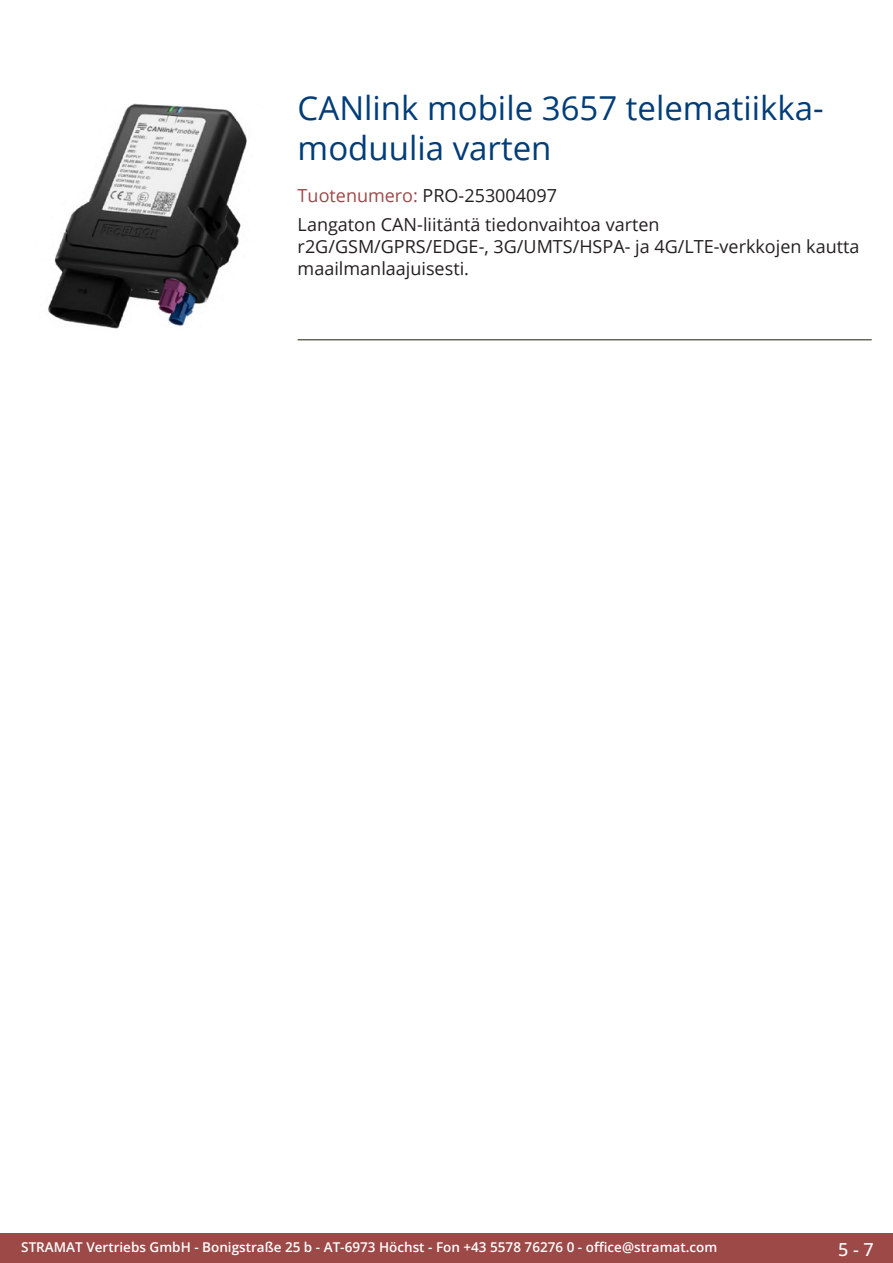
<style>
.page{position:relative;width:893px;height:1263px;background:#fff}
.page>*{position:absolute;margin:0;border:0;box-sizing:border-box;transform-origin:0 0}
.Produkttitel{font:33px/39.6px "Open Sans";color:#003d78}
.Beschreibung_Text{font:18px/21.6px "Open Sans";color:#231f20}
.TechDaten_Überschrif{font:18px "Open Sans";color:#231f20}
.t1{font:500 18px "Open Sans";color:#fff}
.t2{font:600 13.5px "Open Sans";color:#fff}
.s1{color:#9c4948}
</style>
<div class="page">
<div style="left:0;top:1233px;width:893px;height:30px;background:#9c4948"></div>
<hr style="left:298px;top:340px;width:574px;height:1px;background:#201d08">
<img style="left:48px;top:103px;width:199px;height:226px">
<p class="Produkttitel" style="left:298px;top:88px;width:525px">CANlink mobile 3657 telematiikka&shy;moduulia varten</p>
<p class="TechDaten_Überschrif" style="left:298px;top:183px;width:261px"><span class="s1">Tuotenumero:</span> PRO-253004097</p>
<p class="Beschreibung_Text" style="left:298px;top:214px;width:563px">Langaton CAN-liitäntä tiedonvaihtoa varten<br>r2G/GSM/GPRS/EDGE-, 3G/UMTS/HSPA- ja 4G/LTE-verkkojen kautta maailmanlaajuisesti.</p>
<p class="t2" style="left:21px;top:1238px;width:698px">STRAMAT Vertriebs GmbH - Bonigstraße 25 b - AT-6973 Höchst - Fon +43 5578 76276 0 - office@stramat.com</p>
<p class="t1" style="left:838px;top:1237px;width:37px">5 - 7</p>
</div>
